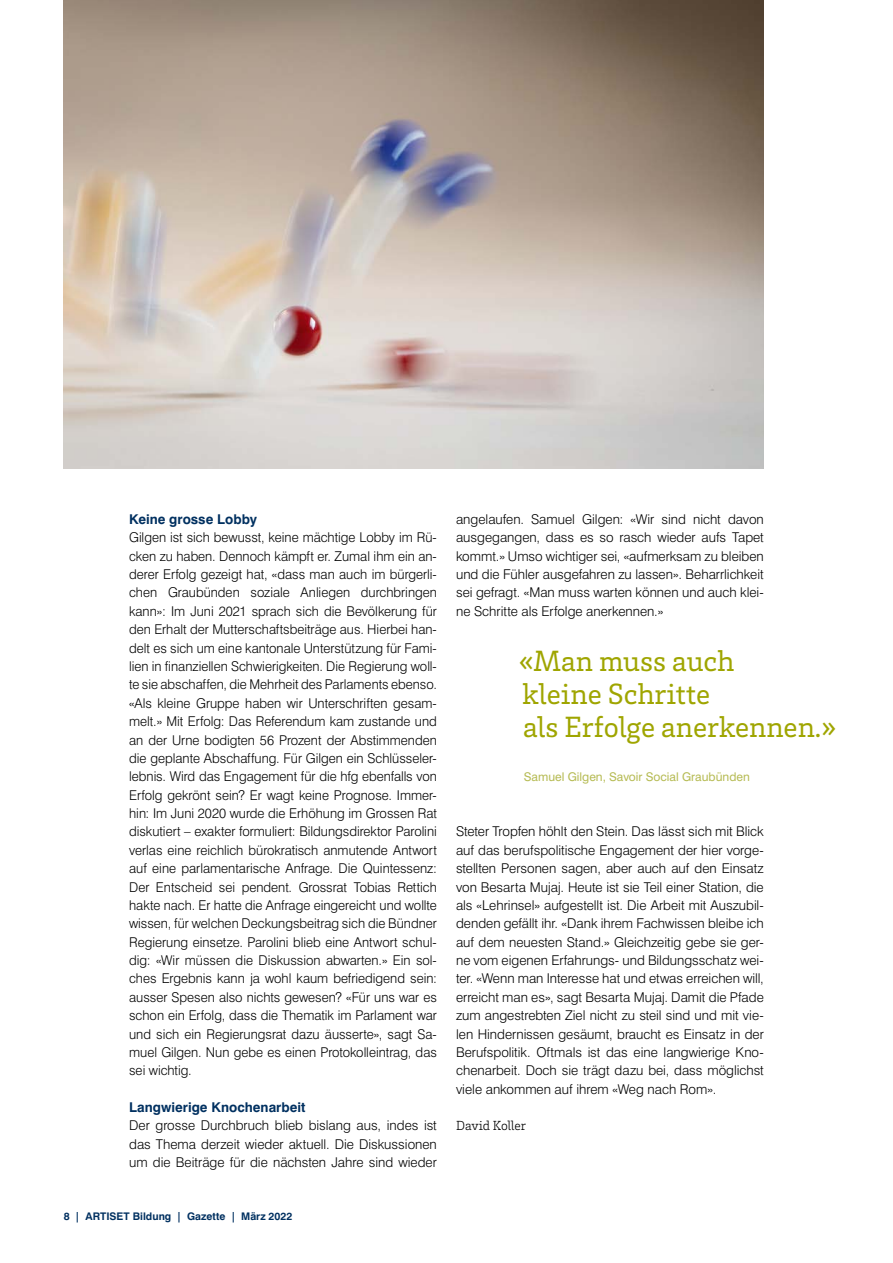
<style>
.page{position:relative;width:893px;height:1263px;background:#fff}
.page>*{position:absolute;margin:0;border:0;box-sizing:border-box;transform-origin:0 0}
._09_Zitat{font:30px/33px "Brix Slab";color:#9fa500}
._05_GT{font:300 13.5px/18.3px "Swiss 721 BT";color:#000;text-align:justify}
._04_Zwischentitel{font:700 13.5px "Swiss 721 BT";color:#003060}
._06_Autor{font:300 13.5px "Brix Slab";color:#000}
._09_Zitat_Person{font:12px "Swiss 721 BT";color:#b6bb54}
.t1{font:700 10.5px "Swiss 721 BT";color:#003060}
</style>
<div class="page">
<img style="left:64px;top:0;width:700px;height:469px">
<p class="_04_Zwischentitel" style="left:129px;top:511px;width:129px">Keine grosse Lobby</p>
<p class="_05_GT" style="left:129px;top:528px;width:309px">Gilgen ist sich bewusst, keine mächtige Lobby im Rü&shy;cken zu haben. Dennoch kämpft er. Zumal ihm ein an&shy;derer Erfolg gezeigt hat, «dass man auch im bürgerli&shy;chen Graubünden soziale Anliegen durchbringen kann»: Im Juni 2021 sprach sich die Bevölkerung für den Erhalt der Mutterschaftsbeiträge aus. Hierbei han&shy;delt es sich um eine kantonale Unterstützung für Fami&shy;lien in finanziellen Schwierigkeiten. Die Regierung woll&shy;te sie abschaffen, die Mehrheit des Parlaments ebenso. «Als kleine Gruppe haben wir Unterschriften gesam&shy;melt.» Mit Erfolg: Das Referendum kam zustande und an der Urne bodigten 56 Prozent der Abstimmenden die geplante Abschaffung. Für Gilgen ein Schlüsseler&shy;lebnis. Wird das Engagement für die hfg ebenfalls von Erfolg gekrönt sein? Er wagt keine Prognose. Immer&shy;hin: Im Juni 2020 wurde die Erhöhung im Grossen Rat diskutiert – exakter formuliert: Bildungsdirektor Parolini verlas eine reichlich bürokratisch anmutende Antwort auf eine parlamentarische Anfrage. Die Quintessenz:<br>Der Entscheid sei pendent. Grossrat Tobias Rettich hakte nach. Er hatte die Anfrage eingereicht und wollte wissen, für welchen Deckungsbeitrag sich die Bündner Regierung einsetze. Parolini blieb eine Antwort schul&shy;dig: «Wir müssen die Diskussion abwarten.» Ein sol&shy;ches Ergebnis kann ja wohl kaum befriedigend sein: ausser Spesen also nichts gewesen? «Für uns war es schon ein Erfolg, dass die Thematik im Parlament war und sich ein Regierungsrat dazu äusserte», sagt Sa&shy;muel Gilgen. Nun gebe es einen Protokolleintrag, das sei wichtig.</p>
<p class="_04_Zwischentitel" style="left:129px;top:1099px;width:178px">Langwierige Knochenarbeit</p>
<p class="_05_GT" style="left:129px;top:1116px;width:309px">Der grosse Durchbruch blieb bislang aus, indes ist das Thema derzeit wieder aktuell. Die Diskussionen um die Beiträge für die nächsten Jahre sind wieder</p>
<p class="t1" style="left:64px;top:1210px;width:230px">8 | ARTISET Bildung | Gazette | März 2022</p>
<p class="_05_GT" style="left:456px;top:510px;width:309px">angelaufen. Samuel Gilgen: «Wir sind nicht davon ausgegangen, dass es so rasch wieder aufs Tapet kommt.» Umso wichtiger sei, «aufmerksam zu bleiben und die Fühler ausgefahren zu lassen». Beharrlichkeit sei gefragt. «Man muss warten können und auch klei&shy;ne Schritte als Erfolge anerkennen.»</p>
<p class="_09_Zitat" style="left:519px;top:643px;width:319px">«Man muss auch<br>kleine Schritte<br>als Erfolge anerkennen.»</p>
<p class="_09_Zitat_Person" style="left:524px;top:770px;width:228px">Samuel Gilgen, Savoir Social Graubünden</p>
<p class="_05_GT" style="left:456px;top:822px;width:309px">Steter Tropfen höhlt den Stein. Das lässt sich mit Blick auf das berufspolitische Engagement der hier vorge&shy;stellten Personen sagen, aber auch auf den Einsatz von Besarta Mujaj. Heute ist sie Teil einer Station, die als «Lehrinsel» aufgestellt ist. Die Arbeit mit Auszubil&shy;denden gefällt ihr. «Dank ihrem Fachwissen bleibe ich auf dem neuesten Stand.» Gleichzeitig gebe sie ger&shy;ne vom eigenen Erfahrungs- und Bildungsschatz wei&shy;ter. «Wenn man Interesse hat und etwas erreichen will, erreicht man es», sagt Besarta Mujaj. Damit die Pfade zum angestrebten Ziel nicht zu steil sind und mit vie&shy;len Hindernissen gesäumt, braucht es Einsatz in der Berufspolitik. Oftmals ist das eine langwierige Kno&shy;chenarbeit. Doch sie trägt dazu bei, dass möglichst viele ankommen auf ihrem «Weg nach Rom».</p>
<p class="_06_Autor" style="left:456px;top:1117px;width:72px">David Koller</p>
</div>
